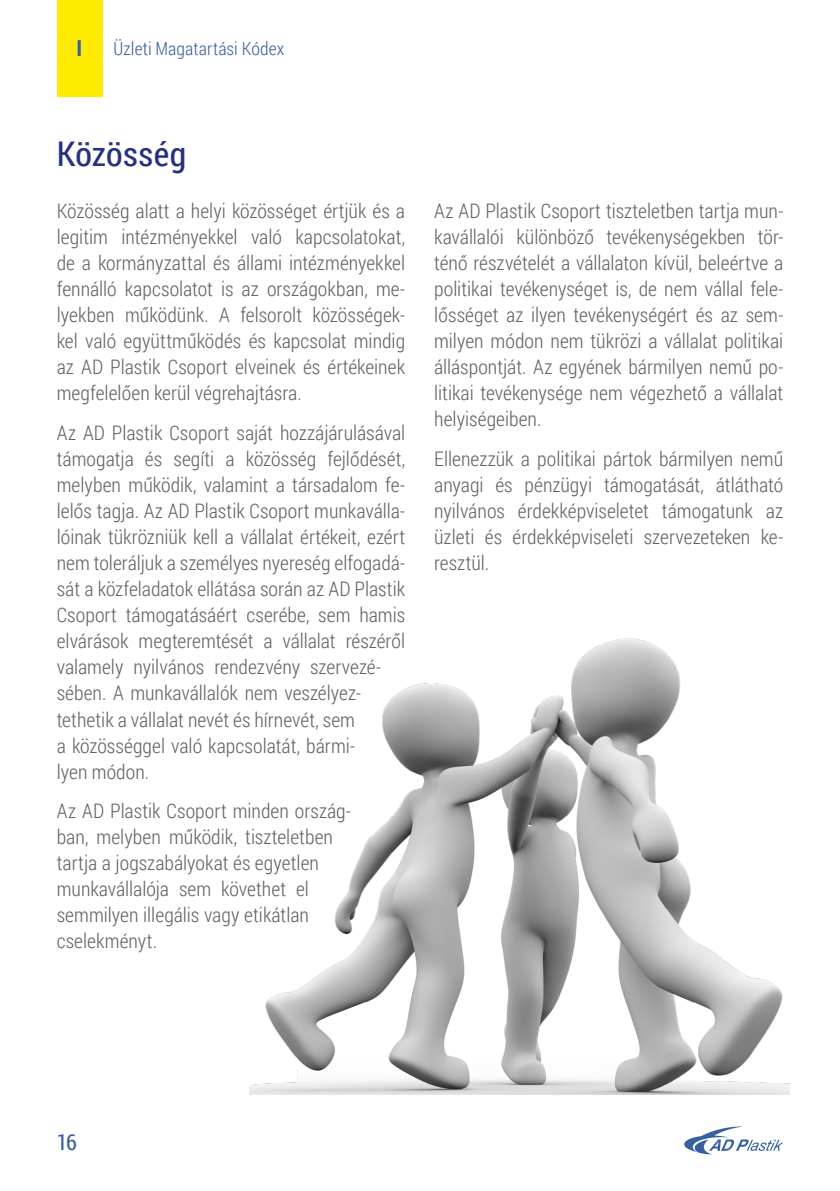
<style>
.page{position:relative;width:840px;height:1191px;background:#fff}
.page>*{position:absolute;margin:0;border:0;box-sizing:border-box;transform-origin:0 0}
.Head_1{font:34px "Roboto Condensed";letter-spacing:.01em;color:#253181}
.t1{font:22px "Roboto Condensed";color:#3860a0}
.t2{font:700 22px "Roboto Condensed";color:#3860a0}
.Body{font:300 20px/26px "Roboto Condensed";color:#646363;text-align:justify}
.t3{font:300 18px "Roboto Condensed";letter-spacing:.005em;color:#3860a0}
</style>
<div class="page">
<svg style="left:684px;top:1126px;width:98px;height:28px"></svg>
<div style="left:57px;top:0;width:45px;height:97px;background:#ffeb00"></div>
<img style="left:250px;top:638px;width:539px;height:456px">
<p class="t2" style="left:77px;top:33px;width:7px">I</p>
<p class="t3" style="left:114px;top:36px;width:172px">Üzleti Magatartási Kódex</p>
<p class="Head_1" style="left:57px;top:130px;width:131px">Közösség</p>
<p class="Body" style="left:57px;top:197px;width:350px">Közösség alatt a helyi közösséget értjük és a legitim intézményekkel való kapcsolatokat, de a kormányzattal és állami intézményekkel fennálló kapcsolatot is az országokban, me&shy;lyekben működünk. A felsorolt közösségek&shy;kel való együttműködés és kapcsolat mindig az AD Plastik Csoport elveinek és értékeinek megfelelően kerül végrehajtásra.</p>
<p class="Body" style="left:57px;top:419px;width:350px;text-align:left">Az AD Plastik Csoport saját hozzájárulásával támogatja és segíti a közösség fejlődését, melyben működik, valamint a társadalom fe&shy;lelős tagja. Az AD Plastik Csoport munkaválla&shy;lóinak tükrözniük kell a vállalat értékeit, ezért nem toleráljuk a személyes nyereség elfogadá&shy;sát a közfeladatok ellátása során az AD Plastik Csoport támogatásáért cserébe, sem hamis elvárások megteremtését a vállalat részéről valamely nyilvános rendezvény szervezé&shy;sében. A munkavállalók nem veszélyez&shy;tethetik a vállalat nevét és hírnevét, sem<br>a közösséggel való kapcsolatát, bármi-<br>lyen módon.</p>
<p class="Body" style="left:57px;top:797px;width:296px;text-align:left">Az AD Plastik Csoport minden ország&shy;ban, melyben működik, tiszteletben tartja a jogszabályokat és egyetlen munkavállalója sem követhet el semmilyen illegális vagy etikátlan cselekményt.</p>
<p class="Body" style="left:434px;top:197px;width:350px">Az AD Plastik Csoport tiszteletben tartja mun&shy;kavállalói különböző tevékenységekben tör&shy;ténő részvételét a vállalaton kívül, beleértve a politikai tevékenységet is, de nem vállal fele&shy;lősséget az ilyen tevékenységért és az sem&shy;milyen módon nem tükrözi a vállalat politikai álláspontját. Az egyének bármilyen nemű po&shy;litikai tevékenysége nem végezhető a vállalat helyiségeiben.</p>
<p class="Body" style="left:434px;top:445px;width:350px">Ellenezzük a politikai pártok bármilyen nemű anyagi és pénzügyi támogatását, átlátható nyilvános érdekképviseletet támogatunk az üzleti és érdekképviseleti szervezeteken ke&shy;resztül.</p>
<p class="t1" style="left:57px;top:1127px;width:21px">16</p>
</div>
